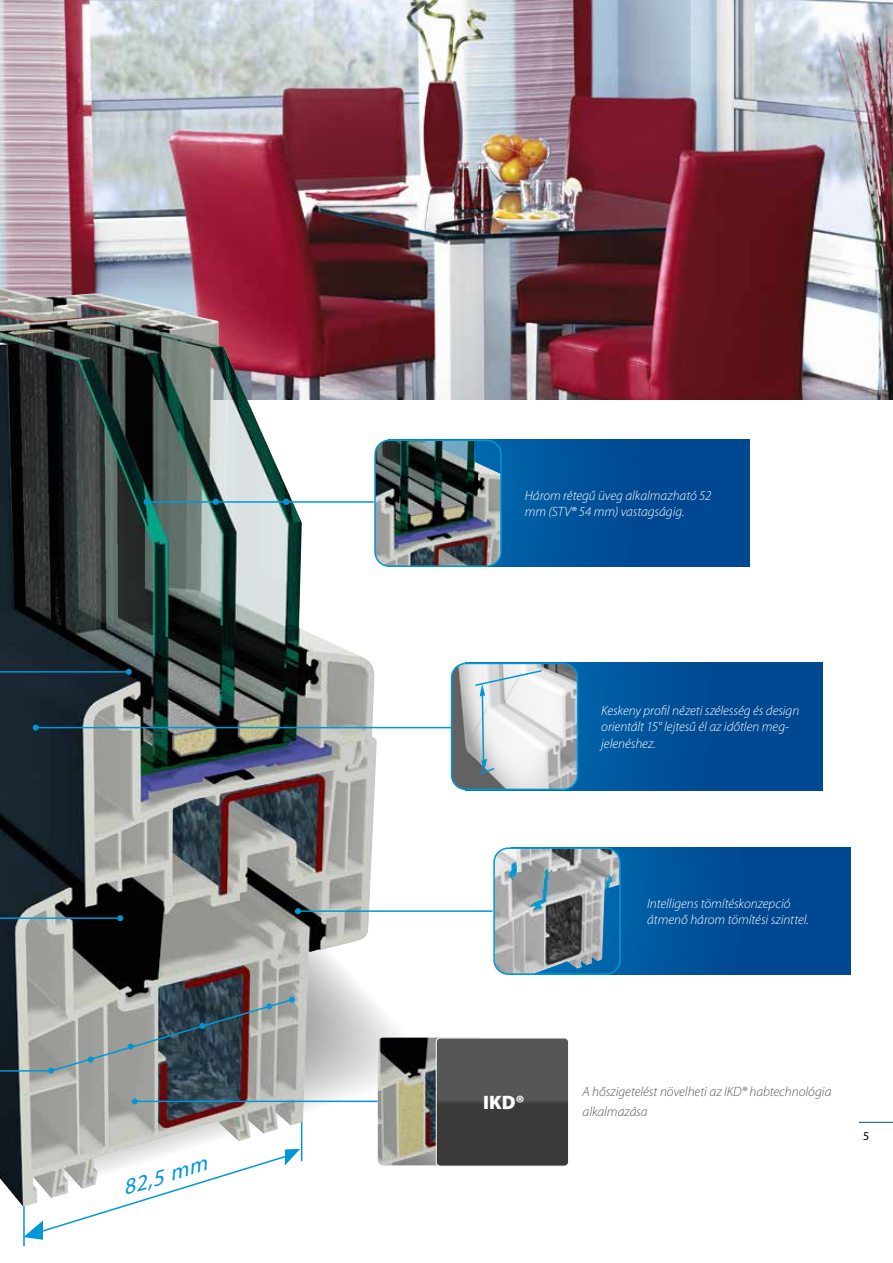
<style>
.page{position:relative;width:893px;height:1263px;background:#fff}
.page>*{position:absolute;margin:0;border:0;box-sizing:border-box;transform-origin:0 0}
.t1{font:italic 21.6px "Myriad Pro";color:#0097d8;scale:1.05 1}
.t2{font:900 19.5px "Myriad Pro";color:#fff}
.t3{font:italic 300 13.5px/16.2px "Myriad Pro";color:#fff}
.t4{font:italic 300 13.5px/19.6px "Myriad Pro";color:#565655}
.t5{font:12px "Myriad Pro";color:#000}
</style>
<div class="page">
<img style="left:0;top:0;width:893px;height:400px">
<hr style="left:23px;top:1174px;width:2px;height:72px;background:#0097d8">
<img style="left:0;top:288px;width:377px;height:918px">
<hr style="left:0;top:917px;width:120px;height:2px;background:#0097d8">
<svg style="left:117px;top:915px;width:6px;height:6px"></svg>
<hr style="left:0;top:671px;width:129px;height:2px;background:#0097d8">
<svg style="left:126px;top:669px;width:6px;height:6px"></svg>
<hr style="left:147px;top:501px;width:227px;height:2px;background:#0097d8">
<svg style="left:144px;top:499px;width:6px;height:6px"></svg>
<hr style="left:135px;top:1100px;width:243px;height:2px;background:#0097d8">
<svg style="left:132px;top:1098px;width:6px;height:6px"></svg>
<hr style="left:298px;top:910px;width:195px;height:2px;background:#0097d8">
<svg style="left:295px;top:908px;width:6px;height:6px"></svg>
<div style="left:213px;top:498px;width:6px;height:7px;background:#0097d8;border-radius:50%"></div>
<div style="left:283px;top:498px;width:6px;height:7px;background:#0097d8;border-radius:50%"></div>
<svg style="left:0;top:997px;width:295px;height:76px;background:#788083"></svg>
<img style="left:378px;top:1037px;width:60px;height:128px">
<svg style="left:23px;top:1149px;width:277px;height:91px"></svg>
<hr style="left:859px;top:1122px;width:34px;height:1px;background:#004891">
<svg style="left:491px;top:439px;width:258px;height:128px;background:#004f97"></svg>
<svg style="left:567px;top:663px;width:256px;height:127px;background:#004f97"></svg>
<svg style="left:610px;top:847px;width:240px;height:128px;background:#004e96"></svg>
<img style="left:375px;top:440px;width:126px;height:126px">
<div style="left:374px;top:439px;width:128px;height:128px;border:2px solid #0097d8;border-radius:14px"></div>
<img style="left:496px;top:848px;width:124px;height:126px">
<div style="left:493px;top:847px;width:128px;height:128px;border:2px solid #0097d8;border-radius:14px"></div>
<hr style="left:36px;top:727px;width:417px;height:1px;background:#0097d8">
<svg style="left:33px;top:725px;width:6px;height:6px"></svg>
<img style="left:452px;top:663px;width:125px;height:126px">
<div style="left:451px;top:663px;width:127px;height:127px;border:2px solid #0097d8;border-radius:14px"></div>
<svg style="left:474px;top:669px;width:69px;height:107px"></svg>
<svg style="left:436px;top:1038px;width:131px;height:128px;background:#484847"></svg>
<div style="left:436px;top:1037px;width:133px;height:129px;border:1px solid #fff;border-radius:4px"></div>
<h1 class="t1" style="left:119px;top:1175px;width:84px;rotate:-17deg">82,5 mm</h1>
<p class="t3" style="left:525px;top:487px;width:188px">Három rétegű üveg alkalmazható 52 mm (STV® 54 mm) vastagságig.</p>
<p class="t3" style="left:601px;top:702px;width:200px">Keskeny profil nézeti szélesség és design orientált 15° lejtesű él az időtlen meg&shy;jelenéshez.</p>
<p class="t3" style="left:647px;top:895px;width:163px">Intelligens tömítéskonzepció átmenő három tömítési szinttel.</p>
<h2 class="t2" style="left:483px;top:1090px;width:43px">IKD®</h2>
<p class="t4" style="left:583px;top:1081px;width:250px">A hőszigetelést növelheti az IKD® habtechnológia alkalmazása</p>
<p class="t5" style="left:863px;top:1128px;width:8px">5</p>
</div>
